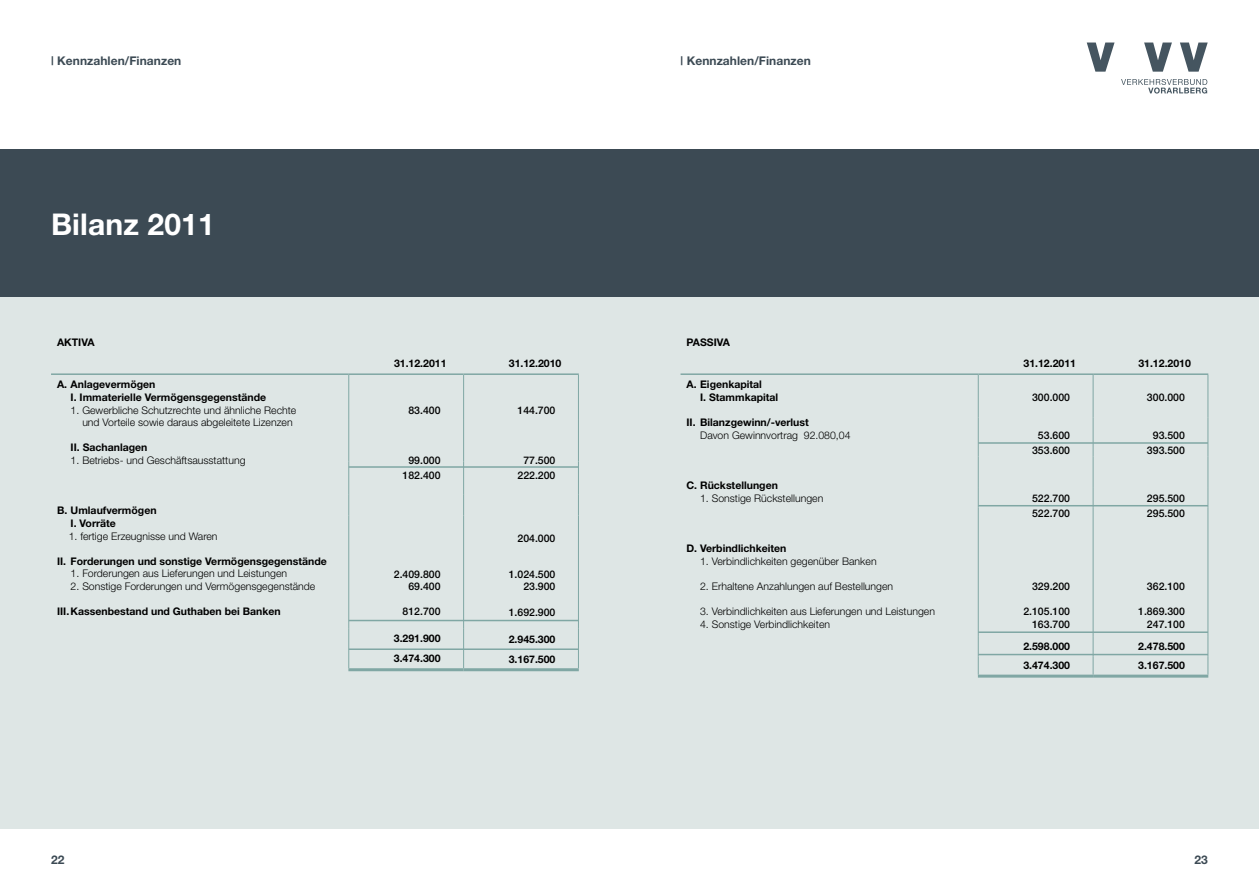
<style>
.page{position:relative;width:1259px;height:893px;background:#fff}
.page>*{position:absolute;margin:0;border:0;box-sizing:border-box;transform-origin:0 0}
.t1{font:700 30px "Helvetica Neue";letter-spacing:.005em;color:#fff}
.t2{font:700 12px "Helvetica Neue";letter-spacing:.005em;color:#3c4a54}
.t3{font:300 10.5px/12.6px "Helvetica Neue";color:#000}
.t4{font:700 10.5px/12.6px "Helvetica Neue";color:#000}
.t5{font:500 10.5px/15px "Helvetica Neue";color:#000;text-align:center}
</style>
<div class="page">
<div style="left:0;top:149px;width:629px;height:149px;background:#3c4a54"></div>
<div style="left:629px;top:149px;width:630px;height:149px;background:#3c4a54"></div>
<div style="left:629px;top:298px;width:630px;height:531px;background:#dee6e5"></div>
<div style="left:0;top:298px;width:629px;height:531px;background:#dee6e5"></div>
<hr style="left:680px;top:373px;width:298px;height:2px;background:#80a7a4">
<hr style="left:978px;top:375px;width:1px;height:42px;background:#80a7a4">
<hr style="left:978px;top:417px;width:1px;height:40px;background:#80a7a4">
<hr style="left:978px;top:457px;width:1px;height:31px;background:#80a7a4">
<svg style="left:978px;top:488px;width:1px;height:20px"></svg>
<hr style="left:978px;top:508px;width:1px;height:129px;background:#80a7a4">
<hr style="left:978px;top:373px;width:115px;height:2px;background:#80a7a4">
<hr style="left:1092px;top:375px;width:1px;height:42px;background:#80a7a4">
<hr style="left:1092px;top:417px;width:1px;height:40px;background:#80a7a4">
<hr style="left:1092px;top:457px;width:1px;height:31px;background:#80a7a4">
<svg style="left:1092px;top:488px;width:1px;height:20px"></svg>
<hr style="left:1092px;top:508px;width:1px;height:129px;background:#80a7a4">
<svg style="left:1092px;top:637px;width:1px;height:38px"></svg>
<hr style="left:1093px;top:373px;width:115px;height:2px;background:#80a7a4">
<hr style="left:1207px;top:375px;width:1px;height:42px;background:#80a7a4">
<hr style="left:1207px;top:417px;width:1px;height:40px;background:#80a7a4">
<hr style="left:1207px;top:457px;width:1px;height:31px;background:#80a7a4">
<svg style="left:1207px;top:488px;width:1px;height:20px"></svg>
<hr style="left:1207px;top:508px;width:1px;height:129px;background:#80a7a4">
<svg style="left:1207px;top:637px;width:1px;height:38px"></svg>
<svg style="left:978px;top:637px;width:1px;height:38px"></svg>
<hr style="left:978px;top:675px;width:115px;height:3px;background:#80a7a4">
<hr style="left:1093px;top:675px;width:115px;height:3px;background:#80a7a4">
<hr style="left:51px;top:373px;width:298px;height:2px;background:#80a7a4">
<hr style="left:348px;top:375px;width:1px;height:45px;background:#80a7a4">
<hr style="left:348px;top:420px;width:1px;height:42px;background:#80a7a4">
<hr style="left:348px;top:462px;width:1px;height:33px;background:#80a7a4">
<svg style="left:348px;top:495px;width:1px;height:21px"></svg>
<hr style="left:348px;top:516px;width:1px;height:112px;background:#80a7a4">
<hr style="left:349px;top:373px;width:114px;height:2px;background:#80a7a4">
<hr style="left:463px;top:375px;width:1px;height:45px;background:#80a7a4">
<hr style="left:463px;top:420px;width:1px;height:42px;background:#80a7a4">
<hr style="left:463px;top:462px;width:1px;height:33px;background:#80a7a4">
<svg style="left:463px;top:495px;width:1px;height:21px"></svg>
<hr style="left:463px;top:516px;width:1px;height:112px;background:#80a7a4">
<svg style="left:463px;top:628px;width:1px;height:40px"></svg>
<hr style="left:463px;top:373px;width:116px;height:2px;background:#80a7a4">
<hr style="left:578px;top:375px;width:1px;height:45px;background:#80a7a4">
<hr style="left:578px;top:420px;width:1px;height:42px;background:#80a7a4">
<hr style="left:578px;top:462px;width:1px;height:33px;background:#80a7a4">
<svg style="left:578px;top:495px;width:1px;height:21px"></svg>
<hr style="left:578px;top:516px;width:1px;height:112px;background:#80a7a4">
<svg style="left:578px;top:628px;width:1px;height:40px"></svg>
<svg style="left:348px;top:628px;width:1px;height:40px"></svg>
<hr style="left:348px;top:668px;width:115px;height:3px;background:#80a7a4">
<hr style="left:463px;top:668px;width:116px;height:3px;background:#80a7a4">
<svg style="left:1087px;top:43px;width:27px;height:29px"></svg>
<svg style="left:1144px;top:43px;width:28px;height:29px"></svg>
<svg style="left:1180px;top:43px;width:27px;height:29px"></svg>
<svg style="left:1121px;top:79px;width:86px;height:15px"></svg>
<hr style="left:978px;top:654px;width:230px;height:1px;background:#80a7a4">
<hr style="left:978px;top:631px;width:230px;height:2px;background:#80a7a4">
<hr style="left:349px;top:648px;width:229px;height:2px;background:#80a7a4">
<hr style="left:349px;top:620px;width:229px;height:1px;background:#80a7a4">
<hr style="left:978px;top:442px;width:230px;height:2px;background:#80a7a4">
<hr style="left:978px;top:505px;width:230px;height:1px;background:#80a7a4">
<hr style="left:349px;top:466px;width:229px;height:2px;background:#80a7a4">
<p class="t2" style="left:51px;top:53px;width:132px">| Kennzahlen/Finanzen</p>
<p class="t2" style="left:680px;top:53px;width:132px">| Kennzahlen/Finanzen</p>
<h1 class="t1" style="left:51px;top:206px;width:165px">Bilanz 2011</h1>
<p class="t4" style="left:57px;top:336px;width:39px">AKTIVA</p>
<p class="t4" style="left:71px;top:378px;width:197px;text-indent:-14px">A. Anlagevermögen<br>I. Immaterielle Vermögensgegenstände</p>
<p class="t3" style="left:82px;top:403px;width:215px;text-indent:-12px">1. Gewerbliche Schutzrechte und ähnliche Rechte und Vorteile sowie daraus abgeleitete Lizenzen</p>
<p class="t4" style="left:71px;top:441px;width:78px">II. Sachanlagen</p>
<p class="t3" style="left:71px;top:454px;width:176px">1. Betriebs- und Geschäftsausstattung</p>
<p class="t4" style="left:71px;top:504px;width:87px;text-indent:-14px">B. Umlaufvermögen<br>I. Vorräte</p>
<p class="t3" style="left:69px;top:529px;width:150px">1. fertige Erzeugnisse und Waren</p>
<p class="t4" style="left:57px;top:555px;width:271px">II. Forderungen und sonstige Vermögensgegenstände</p>
<p class="t3" style="left:71px;top:567px;width:218px">1. Forderungen aus Lieferungen und Leistungen</p>
<p class="t3" style="left:71px;top:580px;width:246px">2. Sonstige Forderungen und Vermögensgegenstände</p>
<p class="t4" style="left:57px;top:605px;width:225px">III.Kassenbestand und Guthaben bei Banken</p>
<p class="t4" style="left:394px;top:357px;width:54px">31.12.2011</p>
<p class="t4" style="left:509px;top:357px;width:54px">31.12.2010</p>
<p class="t5" style="left:408px;top:402px;width:34px">83.400</p>
<p class="t5" style="left:403px;top:453px;width:39px">99.000<br>182.400</p>
<p class="t5" style="left:394px;top:568px;width:48px;line-height:12.6px;text-align:right">2.409.800<br>69.400</p>
<p class="t5" style="left:403px;top:604px;width:39px">812.700</p>
<p class="t4" style="left:394px;top:628px;width:48px;line-height:20.2px">3.291.900<br>3.474.300</p>
<p class="t5" style="left:517px;top:402px;width:39px">144.700</p>
<p class="t5" style="left:517px;top:453px;width:39px">77.500<br>222.200</p>
<p class="t5" style="left:517px;top:531px;width:39px">204.000</p>
<p class="t5" style="left:509px;top:568px;width:48px;line-height:12.6px;text-align:right">1.024.500<br>23.900</p>
<p class="t5" style="left:509px;top:604px;width:48px">1.692.900</p>
<p class="t4" style="left:509px;top:629px;width:48px;line-height:19.5px">2.945.300<br>3.167.500</p>
<p class="t4" style="left:686px;top:336px;width:45px">PASSIVA</p>
<p class="t4" style="left:700px;top:378px;width:80px;text-indent:-14px">A. Eigenkapital<br>I. Stammkapital</p>
<p class="t4" style="left:686px;top:416px;width:124px">II. Bilanzgewinn/-verlust</p>
<p class="t3" style="left:700px;top:429px;width:152px">Davon Gewinnvortrag 92.080,04</p>
<p class="t4" style="left:686px;top:479px;width:93px">C. Rückstellungen</p>
<p class="t3" style="left:700px;top:492px;width:125px">1. Sonstige Rückstellungen</p>
<p class="t4" style="left:686px;top:542px;width:101px">D. Verbindlichkeiten</p>
<p class="t3" style="left:700px;top:555px;width:178px">1. Verbindlichkeiten gegenüber Banken</p>
<p class="t3" style="left:700px;top:580px;width:194px">2. Erhaltene Anzahlungen auf Bestellungen</p>
<p class="t3" style="left:700px;top:605px;width:236px">3. Verbindlichkeiten aus Lieferungen und Leistungen</p>
<p class="t3" style="left:700px;top:618px;width:131px">4. Sonstige Verbindlichkeiten</p>
<p class="t4" style="left:1023px;top:357px;width:54px">31.12.2011</p>
<p class="t4" style="left:1138px;top:357px;width:54px">31.12.2010</p>
<p class="t5" style="left:1032px;top:390px;width:39px">300.000</p>
<p class="t5" style="left:1032px;top:427px;width:39px">53.600<br>353.600</p>
<p class="t5" style="left:1032px;top:491px;width:39px;text-align:left">522.700<br>522.700</p>
<p class="t5" style="left:1032px;top:579px;width:39px">329.200</p>
<p class="t5" style="left:1023px;top:605px;width:48px;line-height:12.6px;text-align:right">2.105.100<br>163.700</p>
<p class="t4" style="left:1023px;top:636px;width:48px;line-height:19.5px">2.598.000<br>3.474.300</p>
<p class="t5" style="left:1147px;top:390px;width:39px">300.000</p>
<p class="t5" style="left:1147px;top:427px;width:39px">93.500<br>393.500</p>
<p class="t5" style="left:1147px;top:490px;width:39px;text-align:left">295.500<br>295.500</p>
<p class="t5" style="left:1147px;top:579px;width:39px">362.100</p>
<p class="t5" style="left:1138px;top:605px;width:48px;line-height:12.6px;text-align:right">1.869.300<br>247.100</p>
<p class="t4" style="left:1138px;top:636px;width:48px;line-height:19.5px">2.478.500<br>3.167.500</p>
<p class="t2" style="left:51px;top:852px;width:15px">22</p>
<p class="t2" style="left:1194px;top:852px;width:15px">23</p>
</div>
